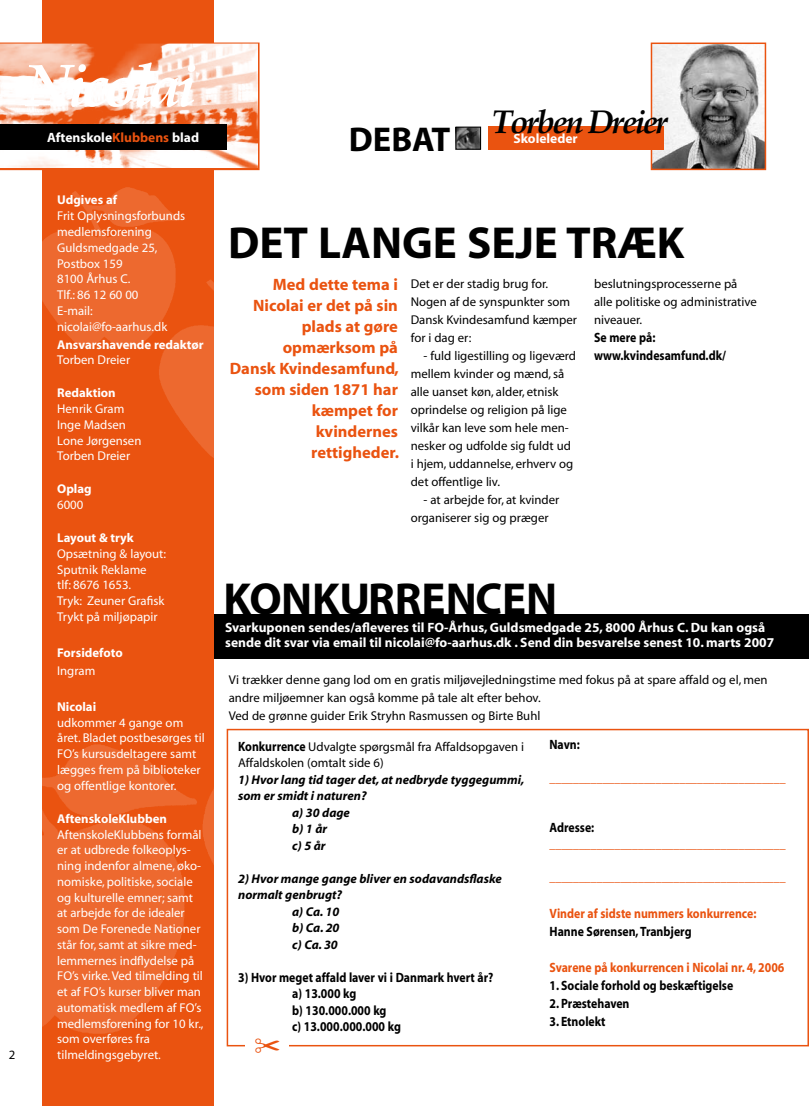
<style>
.page{position:relative;width:809px;height:1106px;background:#fff}
.page>*{position:absolute;margin:0;border:0;box-sizing:border-box;transform-origin:0 0}
.t1{font:italic 700 60px "Palatino";letter-spacing:-.08em;color:#fff}
.t2{font:700 45px "Myriad";color:#000}
.t3{font:700 34.5px "Myriad";color:#000}
.t4{font:italic 700 33px "Palatino";letter-spacing:-.07em;color:#000}
.t5{font:700 16.5px/21px "Myriad";color:#ea5310;text-align:right}
.t6{font:700 13.5px/16.5px "Myriad";color:#000;scale:.87 1}
.t7{font:700 13.5px "Myriad";color:#ea5310;scale:.87 1}
.t8{font:700 13.5px/15px "Myriad";color:#fff}
.t9{font:12.75px/15.8px "Myriad";color:#fff}
.t10{font:12.75px/18px "Myriad";color:#000}
.t11{font:italic 700 12.75px "Myriad";color:#000}
.t12{font:700 12.75px "Myriad";color:#fff}
.s1{color:#ea5310}
.s2{font-weight:700;font-size:13.5px}
</style>
<div class="page">
<div style="left:226px;top:729px;width:582px;height:317px;border:2px solid #ea5310"></div>
<img style="left:653px;top:46px;width:109px;height:121px">
<div style="left:650px;top:43px;width:115px;height:127px;border:2px solid #ea5310"></div>
<div style="left:43px;top:0;width:171px;height:1106px;background:#ea5310"></div>
<img style="left:43px;top:187px;width:171px;height:847px">
<div style="left:488px;top:127px;width:175px;height:23px;background:#ea5310"></div>
<img style="left:457px;top:129px;width:22px;height:19px">
<div style="left:455px;top:127px;width:26px;height:23px;border:1px solid #000"></div>
<svg style="left:0;top:43px;width:259px;height:127px"></svg>
<div style="left:214px;top:614px;width:594px;height:44px;background:#000"></div>
<div style="left:245px;top:1030px;width:44px;height:26px;background:#fff"></div>
<div style="left:0;top:124px;width:226px;height:26px;background:#000"></div>
<h1 class="t1" style="left:25px;top:49px;width:173px">Nicolai</h1>
<p class="t8" style="left:47px;top:131px;width:153px">Aftenskole<span class="s1">Klubbens</span> blad</p>
<p class="t12" style="left:57px;top:194px;width:61px">Udgives af</p>
<p class="t9" style="left:57px;top:209px;width:129px">Frit Oplysningsforbunds medlemsforening<br>Guldsmedgade 25,<br>Postbox 159<br>8100 Århus C.<br>Tlf.: 86 12 60 00<br>E-mail: nicolai@fo-aarhus.dk</p>
<p class="t12" style="left:57px;top:338px;width:148px">Ansvarshavende redaktør</p>
<p class="t9" style="left:57px;top:353px;width:74px">Torben Dreier</p>
<p class="t12" style="left:57px;top:386px;width:60px">Redaktion</p>
<p class="t9" style="left:57px;top:401px;width:86px">Henrik Gram<br>Inge Madsen<br>Lone Jørgensen<br>Torben Dreier</p>
<p class="t12" style="left:57px;top:482px;width:36px">Oplag</p>
<p class="t9" style="left:57px;top:497px;width:28px">6000</p>
<p class="t12" style="left:57px;top:531px;width:78px">Layout &amp; tryk</p>
<p class="t9" style="left:57px;top:546px;width:110px">Opsætning &amp; layout:<br>Sputnik Reklame<br>tlf: 8676 1653.<br>Tryk: Zeuner Grafisk<br>Trykt på miljøpapir</p>
<p class="t12" style="left:57px;top:646px;width:67px">Forsidefoto</p>
<p class="t9" style="left:57px;top:663px;width:40px">Ingram</p>
<p class="t12" style="left:57px;top:700px;width:40px">Nicolai</p>
<p class="t9" style="left:57px;top:715px;width:149px">udkommer 4 gange om året. Bladet postbesørges til<br>FO’s kursusdeltagere samt lægges frem på biblioteker og offentlige kontorer.</p>
<p class="t12" style="left:57px;top:812px;width:111px">AftenskoleKlubben</p>
<p class="t9" style="left:57px;top:827px;width:148px">AftenskoleKlubbens formål er at udbrede folkeoplys&shy;ning indenfor almene, øko&shy;nomiske, politiske, sociale og kulturelle emner; samt at arbejde for de idealer som De Forenede Nationer står for, samt at sikre med&shy;lemmernes indflydelse på<br>FO’s virke. Ved tilmelding til et af FO’s kurser bliver man automatisk medlem af FO’s medlemsforening for 10 kr., som overføres fra tilmeld-ings-gebyret.</p>
<h3 class="t4" style="left:491px;top:102px;width:177px">Torben Dreier</h3>
<h3 class="t3" style="left:349px;top:122px;width:102px">DE BAT</h3>
<p class="t8" style="left:513px;top:131px;width:66px">Skoleleder</p>
<h2 class="t2" style="left:228px;top:220px;width:454px">Det lange seje træk</h2>
<p class="t5" style="left:230px;top:274px;width:170px">Med dette tema i<br>Nicolai er det på sin plads at gøre opmærksom på<br>Dansk Kvindesamfund, som siden 1871 har kæmpet for kvindernes rettigheder.</p>
<p class="t10" style="left:410px;top:275px;width:168px">Det er der stadig brug for.<br>Nogen af de synspunkter som<br>Dansk Kvindesamfund kæmper for i dag er:</p>
<p class="t10" style="left:410px;top:347px;width:167px;text-indent:13px">- fuld ligestilling og ligeværd mellem kvinder og mænd, så alle uanset køn, alder, etnisk oprindelse og religion på lige vilkår kan leve som hele men&shy;nesker og udfolde sig fuldt ud i hjem, uddannelse, erhverv og det offentlige liv.</p>
<p class="t10" style="left:410px;top:491px;width:150px;text-indent:13px">- at arbejde for, at kvinder organiserer sig og præger</p>
<p class="t10" style="left:593px;top:275px;width:164px">beslutningsprocesserne på alle politiske og administrative niveauer.</p>
<p class="t6" style="left:593px;top:329px;width:153px;line-height:18px">Se mere på: www.kvindesamfund.dk/</p>
<h2 class="t2" style="left:223px;top:575px;width:143px">KONKURRE</h2>
<h2 class="t2" style="left:445px;top:575px;width:83px">NCEn</h2>
<p class="t8" style="left:225px;top:620px;width:550px">Svarkuponen sendes/afleveres til FO-Århus, Guldsmedgade 25, 8000 Århus C. Du kan også sende dit svar via email til nicolai@fo-aarhus.dk . Send din besvarelse senest 10. marts 2007</p>
<p class="t10" style="left:229px;top:671px;width:540px">Vi trækker denne gang lod om en gratis miljøvejledningstime med fokus på at spare affald og el, men andre miljøemner kan også komme på tale alt efter behov.<br>Ved de grønne guider Erik Stryhn Rasmussen og Birte Buhl</p>
<p class="t10" style="left:238px;top:738px;width:287px;line-height:16.5px"><span class="s2">Konkurrence</span> Udvalgte spørgsmål fra Affaldsopgaven i<br>Affaldskolen (omtalt side 6)</p>
<p class="t11" style="left:238px;top:772px;width:287px">1) Hvor lang tid tager det, at nedbryde tyggegummi,</p>
<p class="t11" style="left:238px;top:789px;width:130px">som er smidt i naturen?</p>
<p class="t11" style="left:292px;top:805px;width:59px">a) 30 dage</p>
<p class="t11" style="left:292px;top:822px;width:36px">b) 1 år</p>
<p class="t11" style="left:292px;top:838px;width:35px">c) 5 år</p>
<p class="t11" style="left:238px;top:871px;width:265px">2) Hvor mange gange bliver en sodavandsflaske</p>
<p class="t11" style="left:238px;top:888px;width:105px">normalt genbrugt?</p>
<p class="t11" style="left:292px;top:904px;width:49px">a) Ca. 10</p>
<p class="t11" style="left:292px;top:921px;width:49px">b) Ca. 20</p>
<p class="t11" style="left:292px;top:937px;width:47px">c) Ca. 30</p>
<p class="t6" style="left:292px;top:969px;width:233px;text-indent:-54px">3) Hvor meget affald laver vi i Danmark hvert år? a) 13.000 kg<br>b) 130.000.000 kg<br>c) 13.000.000.000 kg</p>
<p class="t6" style="left:549px;top:737px;width:36px">Navn:</p>
<p class="t7" style="left:549px;top:771px;width:273px">________________________________________</p>
<p class="t6" style="left:549px;top:819px;width:53px">Adresse:</p>
<p class="t7" style="left:549px;top:837px;width:273px">________________________________________</p>
<p class="t7" style="left:549px;top:870px;width:273px">________________________________________</p>
<p class="t7" style="left:549px;top:907px;width:239px">Vinder af sidste nummers konkurrence:</p>
<p class="t6" style="left:549px;top:924px;width:165px">Hanne Sørensen, Tranbjerg</p>
<p class="t7" style="left:549px;top:961px;width:271px">Svarene på konkurrencen i Nicolai nr. 4, 2006</p>
<p class="t6" style="left:549px;top:978px;width:213px">1. Sociale forhold og beskæftigelse</p>
<p class="t6" style="left:549px;top:996px;width:93px">2. Præstehaven</p>
<p class="t6" style="left:549px;top:1014px;width:66px">3. Etnolekt</p>
</div>
